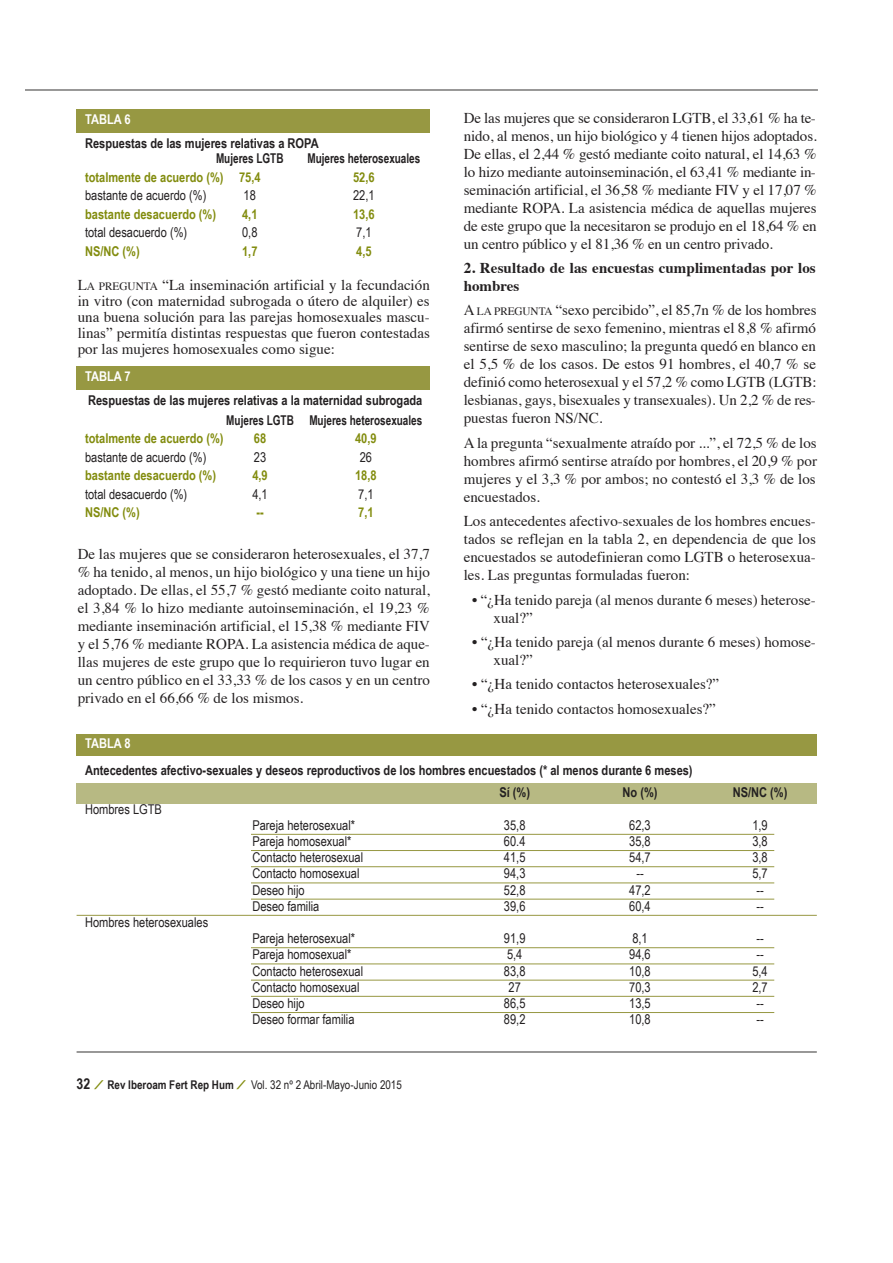
<style>
.page{position:relative;width:893px;height:1263px;background:#fff}
.page>*{position:absolute;margin:0;border:0;box-sizing:border-box;transform-origin:0 0}
.t1{font:15px/18px "Times";color:#232021;text-align:justify}
.t2{font:700 15px/18px "Times";letter-spacing:.005em;color:#232021}
.t3{font:13.5px "Arial Narrow";color:#232021}
.t4{font:700 13.5px/15.3px "Arial Narrow";color:#232021}
.t5{font:700 13.5px "Arial Narrow";color:#828c0e}
.t6{font:700 13.5px "Arial Narrow";color:#232021;scale:.9 1}
.t7{font:700 13.5px "Arial Narrow";color:#fff}
.t8{font:12px "Arial Narrow";color:#232021}
.s1{font-size:11.25px}
.s2{font-weight:700;font-size:15px}
.s3{font-family:"Blair Md ITCTT";font-weight:500;color:#828c0e}
.s4{font-weight:700}
</style>
<div class="page">
<div style="left:77px;top:783px;width:739px;height:21px;background:#b7b983"></div>
<hr style="left:26px;top:89px;width:792px;height:2px;background:#999998">
<svg style="left:76px;top:1051px;width:741px;height:2px"></svg>
<div style="left:77px;top:109px;width:352px;height:24px;background:#979842"></div>
<div style="left:77px;top:366px;width:352px;height:23px;background:#979842"></div>
<div style="left:77px;top:734px;width:739px;height:22px;background:#979842"></div>
<svg style="left:251px;top:834px;width:523px;height:1px"></svg>
<svg style="left:251px;top:850px;width:523px;height:1px"></svg>
<svg style="left:251px;top:867px;width:523px;height:1px"></svg>
<svg style="left:251px;top:883px;width:523px;height:1px"></svg>
<svg style="left:251px;top:899px;width:523px;height:1px"></svg>
<svg style="left:76px;top:915px;width:741px;height:1px"></svg>
<svg style="left:251px;top:948px;width:523px;height:1px"></svg>
<svg style="left:251px;top:964px;width:523px;height:1px"></svg>
<svg style="left:251px;top:980px;width:523px;height:1px"></svg>
<svg style="left:251px;top:996px;width:523px;height:1px"></svg>
<svg style="left:251px;top:1012px;width:523px;height:1px"></svg>
<p class="t7" style="left:85px;top:112px;width:47px">TABLA 6</p>
<p class="t4" style="left:216px;top:135px;width:104px;text-indent:-131px">Respuestas de las mujeres relativas a ROPA<br>Mujeres LGTB</p>
<p class="t6" style="left:307px;top:151px;width:127px">Mujeres heterosexuales</p>
<p class="t5" style="left:85px;top:169px;width:177px">totalmente de acuerdo (%) 75,4</p>
<p class="t5" style="left:353px;top:169px;width:23px">52,6</p>
<p class="t3" style="left:85px;top:188px;width:123px">bastante de acuerdo (%)</p>
<p class="t3" style="left:244px;top:188px;width:14px">18</p>
<p class="t3" style="left:353px;top:188px;width:23px">22,1</p>
<p class="t5" style="left:85px;top:206px;width:133px">bastante desacuerdo (%)</p>
<p class="t5" style="left:242px;top:206px;width:17px">4,1</p>
<p class="t5" style="left:353px;top:206px;width:23px">13,6</p>
<p class="t3" style="left:85px;top:225px;width:104px">total desacuerdo (%)</p>
<p class="t3" style="left:242px;top:225px;width:17px">0,8</p>
<p class="t3" style="left:356px;top:225px;width:17px">7,1</p>
<p class="t5" style="left:85px;top:243px;width:56px">NS/NC (%)</p>
<p class="t5" style="left:242px;top:243px;width:17px">1,7</p>
<p class="t5" style="left:356px;top:243px;width:17px">4,5</p>
<p class="t1" style="left:78px;top:278px;width:353px;line-height:16px">L<span class="s1">A PREGUNTA</span> “La inseminación artificial y la fecundación in vitro (con maternidad subrogada o útero de alquiler) es una buena solución para las parejas homosexuales mascu&shy;linas” permitía distintas respuestas que fueron contestadas por las mujeres homosexuales como sigue:</p>
<p class="t7" style="left:85px;top:368px;width:47px">TABLA 7</p>
<p class="t4" style="left:88px;top:391px;width:336px;line-height:19.2px;text-align:right">Respuestas de las mujeres relativas a la maternidad subrogada<br>Mujeres LGTB Mujeres heterosexuales</p>
<p class="t5" style="left:85px;top:431px;width:140px">totalmente de acuerdo (%)</p>
<p class="t5" style="left:254px;top:431px;width:14px">68</p>
<p class="t5" style="left:355px;top:431px;width:23px">40,9</p>
<p class="t3" style="left:85px;top:449px;width:123px">bastante de acuerdo (%)</p>
<p class="t3" style="left:254px;top:449px;width:14px">23</p>
<p class="t3" style="left:360px;top:449px;width:14px">26</p>
<p class="t5" style="left:85px;top:468px;width:133px">bastante desacuerdo (%)</p>
<p class="t5" style="left:252px;top:468px;width:17px">4,9</p>
<p class="t5" style="left:355px;top:468px;width:23px">18,8</p>
<p class="t3" style="left:85px;top:486px;width:104px">total desacuerdo (%)</p>
<p class="t3" style="left:252px;top:486px;width:17px">4,1</p>
<p class="t3" style="left:358px;top:486px;width:17px">7,1</p>
<p class="t5" style="left:85px;top:505px;width:56px">NS/NC (%)</p>
<p class="t5" style="left:256px;top:505px;width:9px">--</p>
<p class="t5" style="left:358px;top:505px;width:17px">7,1</p>
<p class="t1" style="left:78px;top:546px;width:354px">De las mujeres que se consideraron heterosexuales, el 37,7 % ha tenido, al menos, un hijo biológico y una tiene un hijo adoptado. De ellas, el 55,7 % gestó mediante coito natural, el 3,84 % lo hizo mediante autoinseminación, el 19,23 % mediante inseminación artificial, el 15,38 % mediante FIV y el 5,76 % mediante ROPA. La asistencia médica de aque&shy;llas mujeres de este grupo que lo requirieron tuvo lugar en un centro público en el 33,33 % de los casos y en un centro privado en el 66,66 % de los mismos.</p>
<p class="t1" style="left:464px;top:110px;width:354px">De las mujeres que se consideraron LGTB, el 33,61 % ha te&shy;nido, al menos, un hijo biológico y 4 tienen hijos adoptados.<br>De ellas, el 2,44 % gestó mediante coito natural, el 14,63 % lo hizo mediante autoinseminación, el 63,41 % mediante in&shy;seminación artificial, el 36,58 % mediante FIV y el 17,07 % mediante ROPA. La asistencia médica de aquellas mujeres de este grupo que la necesitaron se produjo en el 18,64 % en un centro público y el 81,36 % en un centro privado.</p>
<p class="t2" style="left:464px;top:260px;width:353px">2. Resultado de las encuestas cumplimentadas por los hombres</p>
<p class="t1" style="left:464px;top:303px;width:354px">A <span class="s1">LA PREGUNTA</span> “sexo percibido”, el 85,7n % de los hombres afirmó sentirse de sexo femenino, mientras el 8,8 % afirmó sentirse de sexo masculino; la pregunta quedó en blanco en el 5,5 % de los casos. De estos 91 hombres, el 40,7 % se definió como heterosexual y el 57,2 % como LGTB (LGTB: lesbianas, gays, bisexuales y transexuales). Un 2,2 % de res&shy;puestas fueron NS/NC.</p>
<p class="t1" style="left:464px;top:435px;width:354px">A la pregunta “sexualmente atraído por ...”, el 72,5 % de los hombres afirmó sentirse atraído por hombres, el 20,9 % por mujeres y el 3,3 % por ambos; no contestó el 3,3 % de los encuestados.</p>
<p class="t1" style="left:464px;top:513px;width:353px">Los antecedentes afectivo-sexuales de los hombres encues&shy;tados se reflejan en la tabla 2, en dependencia de que los encuestados se autodefinieran como LGTB o heterosexua&shy;les. Las preguntas formuladas fueron:</p>
<p class="t1" style="left:493px;top:592px;width:324px;text-indent:-21px">• “¿Ha tenido pareja (al menos durante 6 meses) heterose&shy;xual?”</p>
<p class="t1" style="left:493px;top:634px;width:324px;text-indent:-21px">• “¿Ha tenido pareja (al menos durante 6 meses) homose&shy;xual?”</p>
<p class="t1" style="left:472px;top:677px;width:248px">• “¿Ha tenido contactos heterosexuales?”</p>
<p class="t1" style="left:472px;top:701px;width:245px">• “¿Ha tenido contactos homosexuales?”</p>
<p class="t7" style="left:85px;top:735px;width:47px">TABLA 8</p>
<p class="t4" style="left:499px;top:759px;width:195px;line-height:22.4px;text-indent:-414px">Antecedentes afectivo-sexuales y deseos reproductivos de los hombres encuestados (* al menos durante 6 meses)<br>Sí (%)</p>
<p class="t4" style="left:622px;top:785px;width:37px">No (%)</p>
<p class="t4" style="left:732px;top:785px;width:56px">NS/NC (%)</p>
<p class="t3" style="left:85px;top:801px;width:78px">Hombres LGTB</p>
<p class="t3" style="left:85px;top:914px;width:125px">Hombres heterosexuales</p>
<p class="t3" style="left:252px;top:817px;width:104px">Pareja heterosexual*</p>
<p class="t3" style="left:504px;top:817px;width:23px">35,8</p>
<p class="t3" style="left:629px;top:817px;width:23px">62,3</p>
<p class="t3" style="left:752px;top:817px;width:17px">1,9</p>
<p class="t3" style="left:252px;top:833px;width:101px">Pareja homosexual*</p>
<p class="t3" style="left:504px;top:833px;width:23px">60.4</p>
<p class="t3" style="left:629px;top:833px;width:23px">35,8</p>
<p class="t3" style="left:752px;top:833px;width:17px">3,8</p>
<p class="t3" style="left:252px;top:849px;width:112px">Contacto heterosexual</p>
<p class="t3" style="left:504px;top:849px;width:23px">41,5</p>
<p class="t3" style="left:629px;top:849px;width:23px">54,7</p>
<p class="t3" style="left:752px;top:849px;width:17px">3,8</p>
<p class="t3" style="left:252px;top:866px;width:109px">Contacto homosexual</p>
<p class="t3" style="left:504px;top:866px;width:23px">94,3</p>
<p class="t3" style="left:636px;top:866px;width:9px">--</p>
<p class="t3" style="left:752px;top:866px;width:17px">5,7</p>
<p class="t3" style="left:252px;top:882px;width:54px">Deseo hijo</p>
<p class="t3" style="left:504px;top:882px;width:23px">52,8</p>
<p class="t3" style="left:629px;top:882px;width:23px">47,2</p>
<p class="t3" style="left:756px;top:882px;width:9px">--</p>
<p class="t3" style="left:252px;top:898px;width:69px">Deseo familia</p>
<p class="t3" style="left:504px;top:898px;width:23px">39,6</p>
<p class="t3" style="left:629px;top:898px;width:23px">60,4</p>
<p class="t3" style="left:756px;top:898px;width:9px">--</p>
<p class="t3" style="left:252px;top:930px;width:104px">Pareja heterosexual*</p>
<p class="t3" style="left:504px;top:930px;width:23px">91,9</p>
<p class="t3" style="left:632px;top:930px;width:17px">8,1</p>
<p class="t3" style="left:756px;top:930px;width:9px">--</p>
<p class="t3" style="left:252px;top:947px;width:101px">Pareja homosexual*</p>
<p class="t3" style="left:507px;top:947px;width:17px">5,4</p>
<p class="t3" style="left:629px;top:947px;width:23px">94,6</p>
<p class="t3" style="left:756px;top:947px;width:9px">--</p>
<p class="t3" style="left:252px;top:963px;width:112px">Contacto heterosexual</p>
<p class="t3" style="left:504px;top:963px;width:23px">83,8</p>
<p class="t3" style="left:629px;top:963px;width:23px">10,8</p>
<p class="t3" style="left:752px;top:963px;width:17px">5,4</p>
<p class="t3" style="left:252px;top:979px;width:109px">Contacto homosexual</p>
<p class="t3" style="left:508px;top:979px;width:14px">27</p>
<p class="t3" style="left:629px;top:979px;width:23px">70,3</p>
<p class="t3" style="left:752px;top:979px;width:17px">2,7</p>
<p class="t3" style="left:252px;top:995px;width:54px">Deseo hijo</p>
<p class="t3" style="left:504px;top:995px;width:23px">86,5</p>
<p class="t3" style="left:629px;top:995px;width:23px">13,5</p>
<p class="t3" style="left:756px;top:995px;width:9px">--</p>
<p class="t3" style="left:252px;top:1011px;width:104px">Deseo formar familia</p>
<p class="t3" style="left:504px;top:1011px;width:23px">89,2</p>
<p class="t3" style="left:629px;top:1011px;width:23px">10,8</p>
<p class="t3" style="left:756px;top:1011px;width:9px">--</p>
<p class="t8" style="left:77px;top:1078px;width:327px"><span class="s2">32</span> <span class="s3">⁄</span> <span class="s4">Rev Iberoam Fert Rep Hum</span> <span class="s3">⁄</span> Vol. 32 nº 2 Abril-Mayo-Junio 2015</p>
</div>
